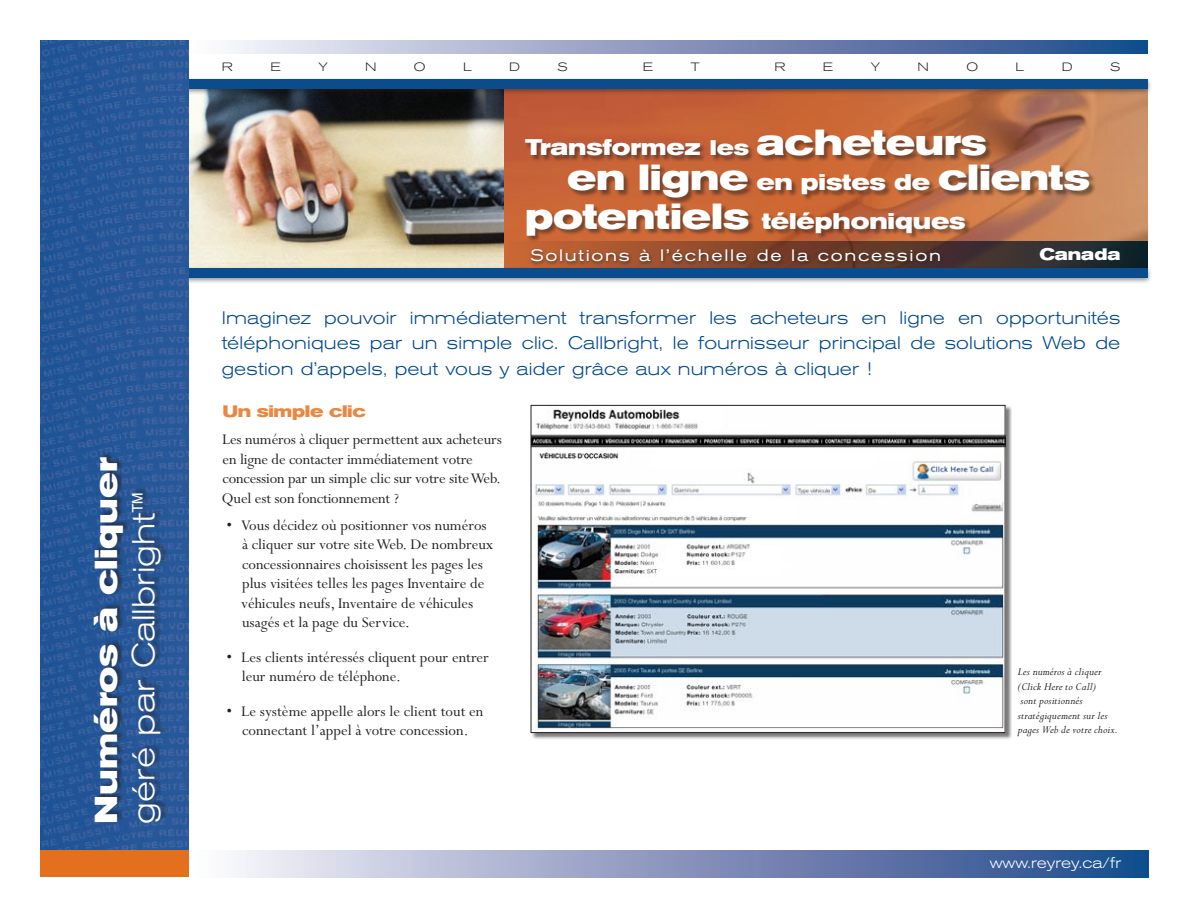
<style>
.page{position:relative;width:1188px;height:918px;background:#fff}
.page>*{position:absolute;margin:0;border:0;box-sizing:border-box;transform-origin:0 0}
.t1{font:700 expanded 36px "Akzidenz Grotesk BE";color:#fff}
.t2{font:300 expanded 31.5px "Akzidenz Grotesk BE";color:#fff}
.t3{font:700 expanded 31.5px "Akzidenz Grotesk BE";color:#fff}
.t4{font:700 expanded 22.5px "Akzidenz Grotesk BE";letter-spacing:-.005em;color:#fff}
.t5{font:300 expanded 18px/25.5px "Akzidenz Grotesk BE";letter-spacing:.01em;color:#014990;text-align:justify}
.t6{font:16.5px/19.5px "Perpetua";color:#231f20}
.t7{font:expanded 16.5px "Akzidenz Grotesk BE";letter-spacing:.1em;color:#fff}
.t8{font:700 expanded 16.5px "Akzidenz Grotesk BE";letter-spacing:-.02em;color:#e98842}
.t9{font:700 expanded 16.5px "Akzidenz Grotesk BE";color:#fff}
.t10{font:300 expanded 15px "Akzidenz Grotesk BE";color:#fff}
.t11{font:italic 12px/14.4px "Perpetua";letter-spacing:.01em;color:#231f20}
.t12{font:300 expanded 12px "Akzidenz Grotesk BE";color:#231f20;scale:1.06 1}
.s1{font-size:21px}
.s2{font-size:36px}
.s3{font-size:22.5px}
</style>
<div class="page">
<img style="left:503px;top:96px;width:645px;height:146px">
<img style="left:189px;top:96px;width:314px;height:170px">
<div style="left:503px;top:242px;width:645px;height:31px;background:linear-gradient(to right,#cc612f,#11212c)"></div>
<svg style="left:232px;top:41px;width:916px;height:12px;background:#8696bd"></svg>
<div style="left:182px;top:77px;width:970px;height:19px;background:#231f20;opacity:.5"></div>
<div style="left:187px;top:80px;width:961px;height:9px;background:#0b4c8c"></div>
<div style="left:182px;top:266px;width:970px;height:18px;background:#231f20;opacity:.5"></div>
<div style="left:187px;top:268px;width:961px;height:9px;background:#0b4c8c"></div>
<div style="left:189px;top:850px;width:959px;height:27px;background:linear-gradient(to right,#fdf4fa,#1b4287)"></div>
<div style="left:529px;top:247px;width:415px;height:18px;background:#231f20;opacity:.75"></div>
<img style="left:40px;top:40px;width:149px;height:810px">
<div style="left:40px;top:850px;width:149px;height:27px;background:#e4701e"></div>
<div style="left:94px;top:451px;width:73px;height:371px;background:#231f20;opacity:.6"></div>
<div style="left:568px;top:165px;width:528px;height:39px;background:#231f20;opacity:.5"></div>
<div style="left:525px;top:130px;width:468px;height:32px;background:#231f20;opacity:.5"></div>
<div style="left:530px;top:405px;width:482px;height:335px;background:#231f20;opacity:.6"></div>
<img style="left:533px;top:407px;width:470px;height:324px">
<div style="left:531px;top:405px;width:474px;height:328px;border:1px solid #231f20"></div>
<div style="left:527px;top:204px;width:444px;height:39px;background:#231f20;opacity:.5"></div>
<h2 class="t3" style="left:88px;top:824px;width:367px;rotate:-90deg">Numéros à cliquer</h2>
<h2 class="t2" style="left:126px;top:824px;width:334px;rotate:-90deg">géré par Callbright™</h2>
<p class="t12" style="left:222px;top:60px;width:12px">r</p>
<p class="t12" style="left:270px;top:60px;width:11px">e</p>
<p class="t12" style="left:318px;top:60px;width:10px">y</p>
<p class="t12" style="left:365px;top:60px;width:12px">n</p>
<p class="t12" style="left:414px;top:60px;width:13px">o</p>
<p class="t12" style="left:463px;top:60px;width:10px">l</p>
<p class="t12" style="left:509px;top:60px;width:12px">d</p>
<p class="t12" style="left:558px;top:60px;width:11px">s</p>
<p class="t12" style="left:643px;top:60px;width:11px">e</p>
<p class="t12" style="left:691px;top:60px;width:10px">t</p>
<p class="t12" style="left:774px;top:60px;width:12px">r</p>
<p class="t12" style="left:823px;top:60px;width:11px">e</p>
<p class="t12" style="left:871px;top:60px;width:10px">y</p>
<p class="t12" style="left:918px;top:60px;width:12px">n</p>
<p class="t12" style="left:966px;top:60px;width:13px">o</p>
<p class="t12" style="left:1016px;top:60px;width:10px">l</p>
<p class="t12" style="left:1062px;top:60px;width:12px">d</p>
<p class="t12" style="left:1110px;top:60px;width:11px">s</p>
<h3 class="t4" style="left:525px;top:134px;width:463px">Transformez <span class="s1">les</span> <span class="s2">acheteurs</span></h3>
<h1 class="t1" style="left:567px;top:157px;width:524px">en ligne <span class="s3">en pistes de</span> clients</h1>
<h3 class="t4" style="left:525px;top:209px;width:442px"><span class="s2">potentiels</span> téléphoniques</h3>
<p class="t7" style="left:530px;top:246px;width:412px">Solutions à l’échelle de la concession</p>
<p class="t9" style="left:1039px;top:245px;width:83px">Canada</p>
<p class="t5" style="left:222px;top:305px;width:900px">Imaginez pouvoir immédiatement transformer les acheteurs en ligne en opportunités téléphoniques par un simple clic. Callbright, le fournisseur principal de solutions Web de gestion d’appels, peut vous y aider grâce aux numéros à cliquer !</p>
<p class="t8" style="left:222px;top:402px;width:145px">Un simple clic</p>
<p class="t6" style="left:222px;top:430px;width:282px">Les numéros à cliquer permettent aux acheteurs en ligne de contacter immédiatement votre concession par un simple clic sur votre site Web.<br>Quel est son fonctionnement ?</p>
<p class="t6" style="left:241px;top:516px;width:254px;text-indent:-15px">• Vous décidez où positionner vos numéros à cliquer sur votre site Web. De nombreux concessionnaires choisissent les pages les plus visitées telles les pages Inventaire de véhicules neufs, Inventaire de véhicules usagés et la page du Service.</p>
<p class="t6" style="left:242px;top:648px;width:249px;text-indent:-15px">• Les clients intéressés cliquent pour entrer leur numéro de téléphone.</p>
<p class="t6" style="left:227px;top:702px;width:258px;text-align:center">• Le système appelle alors le client tout en connectant l’appel à votre concession.</p>
<p class="t11" style="left:1018px;top:665px;width:101px">Les numéros à cliquer (Click Here to Call)<br>sont positionnés stratégiquement sur les pages Web de votre choix.</p>
<p class="t10" style="left:990px;top:854px;width:133px">www.reyrey.ca/fr</p>
</div>
